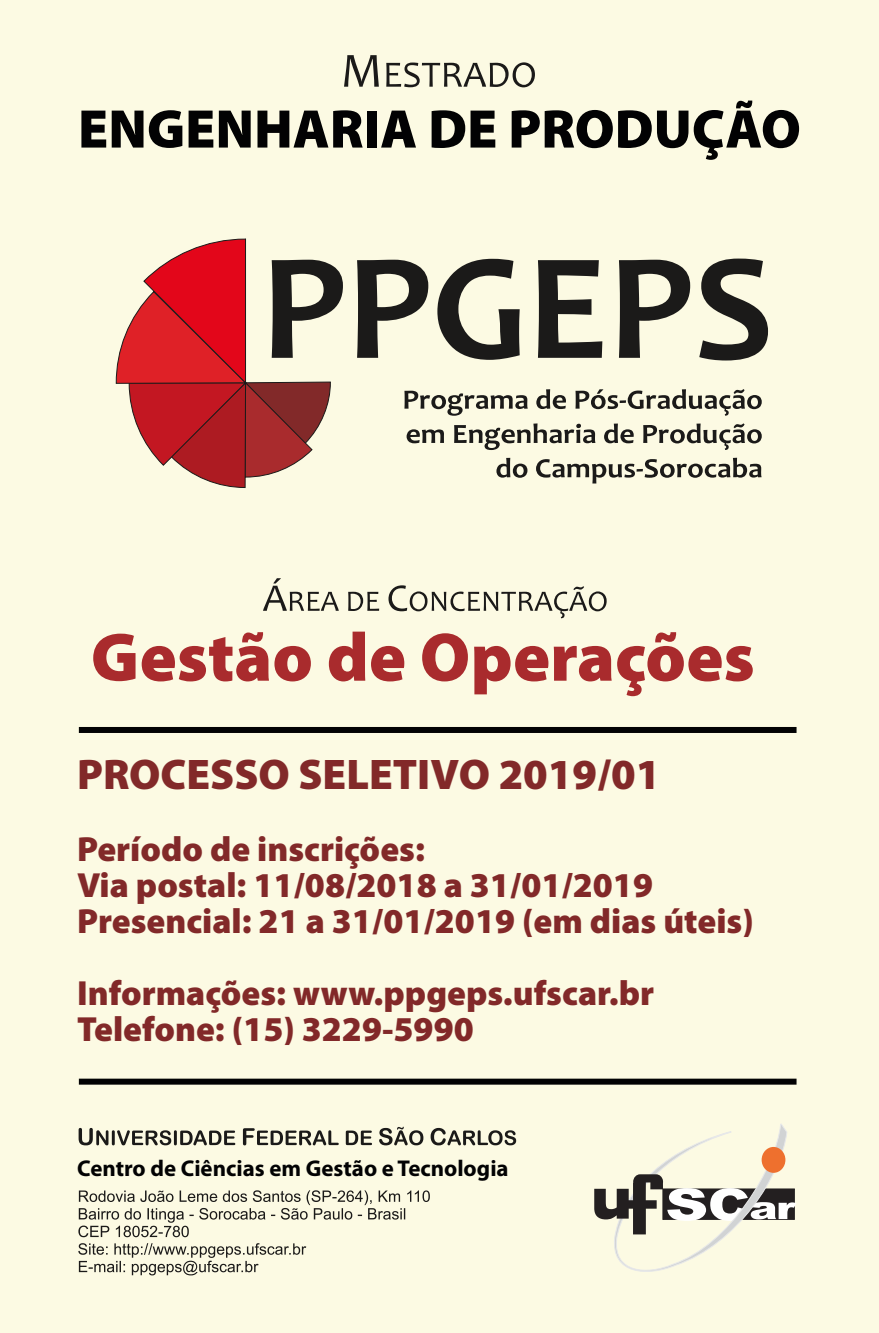
<style>
.page{position:relative;width:879px;height:1333px;background:#fff}
.page>*{position:absolute;margin:0;border:0;box-sizing:border-box;transform-origin:0 0}
.t1{font:900 69.1px "Myriad Pro";color:#a92b2d}
.t2{font:900 54.8px "Myriad Pro";color:#020203}
.t3{font:900 43px "Myriad Pro";color:#822929}
.t4{font:900 35px/36px "Myriad Pro";color:#822929}
.t5{font:700 22.9px "Myriad Pro";color:#020203}
</style>
<div class="page">
<div style="left:0;top:0;width:879px;height:1332px;background:#fcfae3"></div>
<svg style="left:344px;top:55px;width:191px;height:32px"></svg>
<svg style="left:116px;top:239px;width:215px;height:249px"></svg>
<svg style="left:272px;top:258px;width:496px;height:102px"></svg>
<svg style="left:404px;top:389px;width:358px;height:94px"></svg>
<svg style="left:78px;top:1190px;width:352px;height:85px"></svg>
<svg style="left:79px;top:1126px;width:437px;height:19px"></svg>
<svg style="left:263px;top:578px;width:343px;height:40px"></svg>
<svg style="left:594px;top:1124px;width:202px;height:147px"></svg>
<div style="left:79px;top:727px;width:717px;height:6px;background:#020203"></div>
<div style="left:79px;top:1078px;width:717px;height:6px;background:#020203"></div>
<h2 class="t2" style="left:78px;top:92px;width:724px">ENGENHARIA DE PRODUÇÃO</h2>
<h1 class="t1" style="left:91px;top:611px;width:665px">Gestão de Operações</h1>
<p class="t3" style="left:77px;top:745px;width:585px">PROCESSO SELETIVO 2019/01</p>
<p class="t4" style="left:77px;top:829px;width:678px">Período de inscrições:<br>Via postal: 11/08/2018 a 31/01/2019<br>Presencial: 21 a 31/01/2019 (em dias úteis)</p>
<p class="t4" style="left:77px;top:973px;width:578px">Informações: www.ppgeps.ufscar.br<br>Telefone: (15) 3229-5990</p>
<p class="t5" style="left:77px;top:1153px;width:433px">Centro de Ciências em Gestão e Tecnologia</p>
</div>
